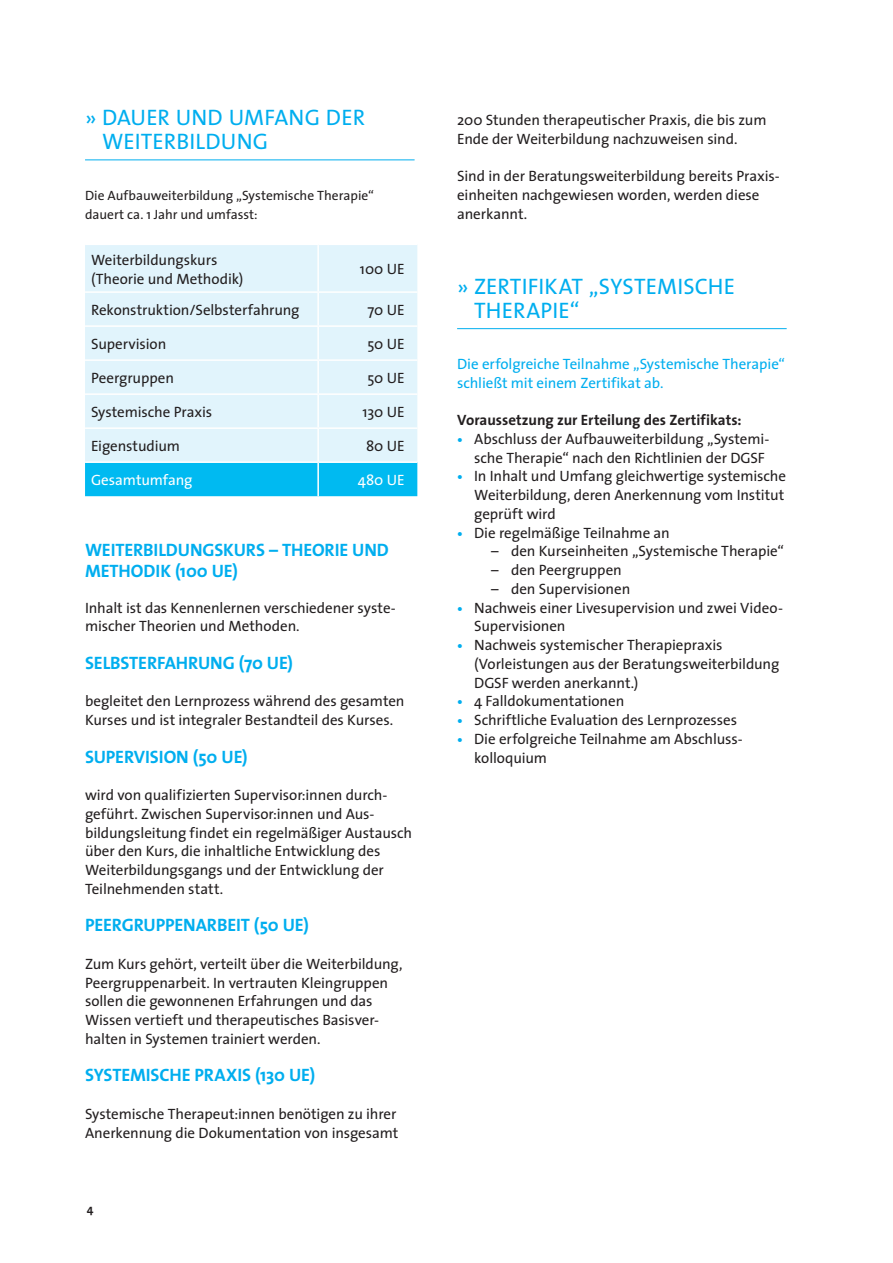
<style>
.page{position:relative;width:893px;height:1263px;background:#fff}
.page>*{position:absolute;margin:0;border:0;box-sizing:border-box;transform-origin:0 0}
.t1{font:22.5px/24px "The Sans";letter-spacing:.01em;color:#00aeef}
.t2{font:700 18px/21px "The Sans";letter-spacing:-.005em;color:#00aeef}
.t3{font:15px/18.8px "The Sans";letter-spacing:-.005em;color:#231f20}
.t4{font:15px/18.8px "The Sans";letter-spacing:-.005em;color:#00aeef}
.t5{font:700 15px "The Sans";color:#231f20}
.t6{font:15px "The Sans";color:#fff}
.t7{font:13.5px/18.8px "The Sans";color:#231f20}
.t8{font:700 12px "The Sans";color:#231f20}
.s1{font-weight:700;font-size:13.5px;color:#00aeef}
</style>
<div class="page">
<hr style="left:85px;top:160px;width:330px;height:1px;background:#00aeef">
<div style="left:85px;top:245px;width:332px;height:216px;background:#e1f4fc"></div>
<div style="left:85px;top:463px;width:332px;height:33px;background:#00baf1"></div>
<hr style="left:317px;top:463px;width:2px;height:33px;background:#fff">
<hr style="left:317px;top:245px;width:2px;height:46px;background:#fff">
<hr style="left:85px;top:291px;width:233px;height:2px;background:#fff">
<hr style="left:318px;top:291px;width:99px;height:2px;background:#fff">
<hr style="left:317px;top:293px;width:2px;height:32px;background:#fff">
<hr style="left:317px;top:327px;width:2px;height:32px;background:#fff">
<hr style="left:85px;top:359px;width:233px;height:2px;background:#fff">
<hr style="left:318px;top:359px;width:99px;height:2px;background:#fff">
<hr style="left:317px;top:361px;width:2px;height:32px;background:#fff">
<hr style="left:317px;top:395px;width:2px;height:32px;background:#fff">
<hr style="left:85px;top:427px;width:233px;height:2px;background:#fff">
<hr style="left:318px;top:427px;width:99px;height:2px;background:#fff">
<hr style="left:317px;top:429px;width:2px;height:32px;background:#fff">
<hr style="left:85px;top:393px;width:233px;height:2px;background:#fff">
<hr style="left:318px;top:393px;width:99px;height:2px;background:#fff">
<hr style="left:85px;top:325px;width:233px;height:2px;background:#fff">
<hr style="left:318px;top:325px;width:99px;height:2px;background:#fff">
<hr style="left:457px;top:328px;width:330px;height:1px;background:#00aeef">
<h1 class="t1" style="left:102px;top:105px;width:265px;text-indent:-17px">» DAUER UND UMFANG DER<br>WEITERBILDUNG</h1>
<p class="t7" style="left:85px;top:186px;width:290px">Die Aufbauweiterbildung „Systemische Therapie“ dauert ca. 1 Jahr und umfasst:</p>
<p class="t3" style="left:91px;top:250px;width:154px">Weiterbildungskurs (Theorie und Methodik)</p>
<p class="t3" style="left:360px;top:259px;width:46px">100 UE</p>
<p class="t3" style="left:91px;top:300px;width:210px">Rekonstruktion/Selbsterfahrung</p>
<p class="t3" style="left:367px;top:300px;width:39px">70 UE</p>
<p class="t3" style="left:91px;top:334px;width:77px">Supervision</p>
<p class="t3" style="left:367px;top:334px;width:39px">50 UE</p>
<p class="t3" style="left:91px;top:368px;width:84px">Peergruppen</p>
<p class="t3" style="left:367px;top:368px;width:39px">50 UE</p>
<p class="t3" style="left:91px;top:402px;width:123px">Systemische Praxis</p>
<p class="t3" style="left:363px;top:402px;width:43px">130 UE</p>
<p class="t3" style="left:91px;top:436px;width:91px">Eigenstudium</p>
<p class="t3" style="left:366px;top:436px;width:40px">80 UE</p>
<p class="t6" style="left:91px;top:468px;width:103px">Gesamtumfang</p>
<p class="t6" style="left:358px;top:468px;width:48px">480 UE</p>
<p class="t2" style="left:85px;top:539px;width:305px">WEITERBILDUNGSKURS – THEORIE UND<br>METHODIK (100 UE)</p>
<p class="t3" style="left:85px;top:598px;width:312px">Inhalt ist das Kennenlernen verschiedener syste&shy;mischer Theorien und Methoden.</p>
<p class="t2" style="left:85px;top:652px;width:210px">SELBSTERFAHRUNG (70 UE)</p>
<p class="t3" style="left:85px;top:691px;width:321px">begleitet den Lernprozess während des gesamten<br>Kurses und ist integraler Bestandteil des Kurses.</p>
<p class="t2" style="left:85px;top:745px;width:164px">SUPERVISION (50 UE)</p>
<p class="t3" style="left:85px;top:785px;width:329px">wird von qualifizierten Supervisor:innen durch&shy;geführt. Zwischen Supervisor:innen und Aus&shy;bildungsleitung findet ein regelmäßiger Austausch über den Kurs, die inhaltliche Entwicklung des Weiterbildungsgangs und der Entwicklung der Teilnehmenden statt.</p>
<p class="t2" style="left:85px;top:914px;width:225px">PEERGRUPPENARBEIT (50 UE)</p>
<p class="t3" style="left:85px;top:954px;width:319px">Zum Kurs gehört, verteilt über die Weiterbildung, Peergruppenarbeit. In vertrauten Kleingruppen sollen die gewonnenen Erfahrungen und das Wissen vertieft und therapeutisches Basisver&shy;halten in Systemen trainiert werden.</p>
<p class="t2" style="left:85px;top:1064px;width:232px">SYSTEMISCHE PRAXIS (130 UE)</p>
<p class="t3" style="left:85px;top:1104px;width:315px">Systemische Therapeut:innen benötigen zu ihrer<br>Anerkennung die Dokumentation von insgesamt</p>
<p class="t8" style="left:87px;top:1198px;width:8px">4</p>
<p class="t3" style="left:457px;top:110px;width:311px">200 Stunden therapeutischer Praxis, die bis zum<br>Ende der Weiterbildung nachzuweisen sind.</p>
<p class="t3" style="left:457px;top:166px;width:324px">Sind in der Beratungsweiterbildung bereits Praxis&shy;einheiten nachgewiesen worden, werden diese anerkannt.</p>
<h1 class="t1" style="left:474px;top:274px;width:262px;text-indent:-17px">» ZERTIFIKAT „SYSTEMISCHE<br>THERAPIE“</h1>
<p class="t4" style="left:457px;top:354px;width:329px">Die erfolgreiche Teilnahme „Systemische Therapie“ schließt mit einem Zertifikat ab.</p>
<p class="t5" style="left:457px;top:407px;width:286px">Voraussetzung zur Erteilung des Zertifikats:</p>
<p class="t3" style="left:457px;top:429px;width:314px;text-align:right"><span class="s1">•</span> Abschluss der Aufbauweiterbildung „Systemi&shy;sche Therapie“ nach den Richtlinien der DGSF</p>
<p class="t3" style="left:474px;top:466px;width:313px;text-indent:-17px"><span class="s1">•</span> In Inhalt und Umfang gleichwertige systemische<br>Weiterbildung, deren Anerkennung vom Institut geprüft wird</p>
<p class="t3" style="left:457px;top:523px;width:214px"><span class="s1">•</span> Die regelmäßige Teilnahme an</p>
<p class="t3" style="left:491px;top:541px;width:294px">– den Kurseinheiten „Systemische Therapie“</p>
<p class="t3" style="left:491px;top:560px;width:132px">– den Peergruppen</p>
<p class="t3" style="left:491px;top:579px;width:141px">– den Supervisionen</p>
<p class="t3" style="left:474px;top:598px;width:309px;text-indent:-17px"><span class="s1">•</span> Nachweis einer Livesupervision und zwei Video-<br>Supervisionen</p>
<p class="t3" style="left:474px;top:635px;width:307px;text-indent:-17px"><span class="s1">•</span> Nachweis systemischer Therapiepraxis (Vorleistungen aus der Beratungsweiterbildung<br>DGSF werden anerkannt.)</p>
<p class="t3" style="left:457px;top:691px;width:169px"><span class="s1">•</span> 4 Falldokumentationen</p>
<p class="t3" style="left:457px;top:710px;width:282px"><span class="s1">•</span> Schriftliche Evaluation des Lernprozesses</p>
<p class="t3" style="left:474px;top:729px;width:270px;text-indent:-17px"><span class="s1">•</span> Die erfolgreiche Teilnahme am Abschluss&shy;kolloquium</p>
</div>
